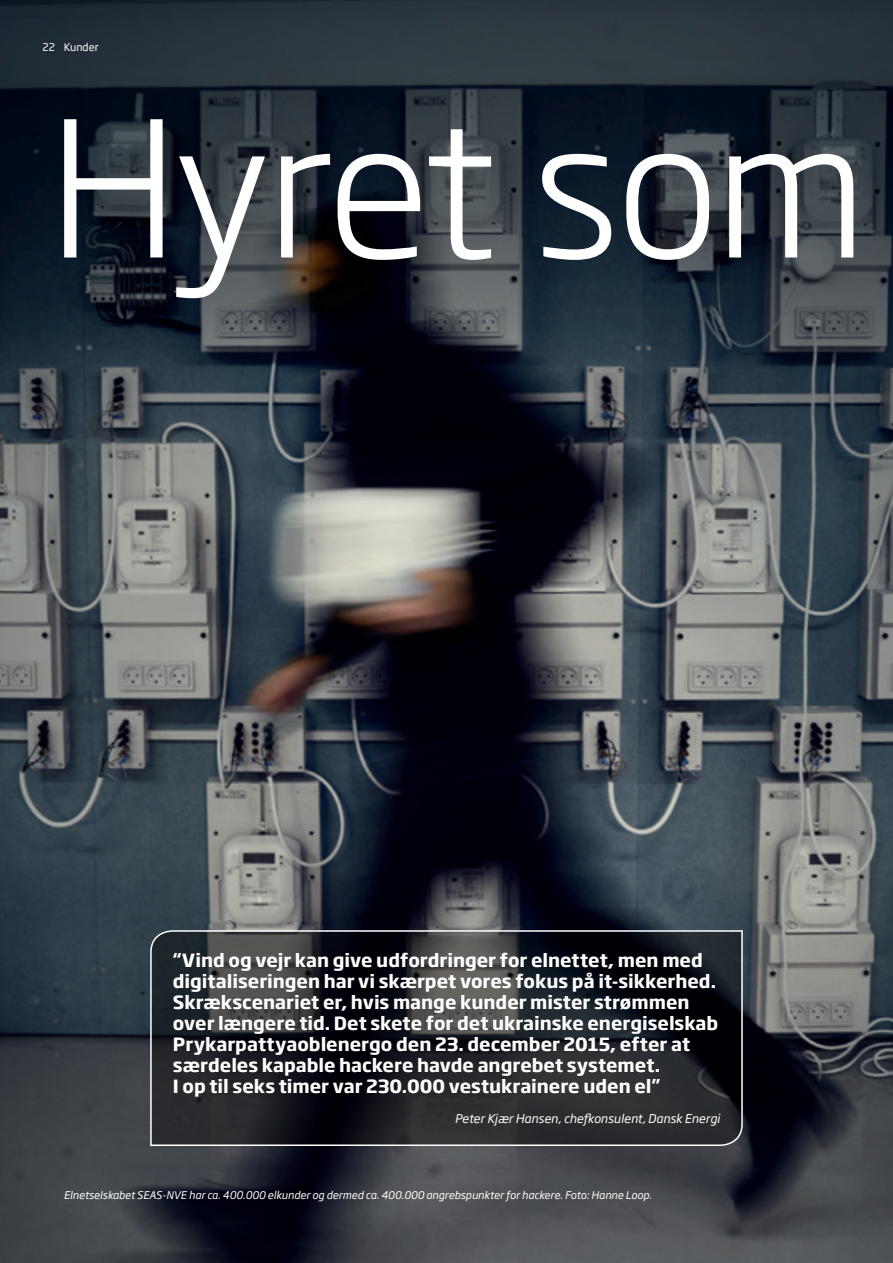
<style>
.page{position:relative;width:893px;height:1263px;background:#fff}
.page>*{position:absolute;margin:0;border:0;box-sizing:border-box;transform-origin:0 0}
.t1{font:300 186.15px "Soho Gothic Std";letter-spacing:-.025em;color:#fff}
.t2{font:700 18px/21px "Soho Gothic Std";color:#fff}
.t3{font:italic 12px "Soho Gothic Std";color:#fff}
.t4{font:italic 10.5px "Soho Gothic Std";color:#fff}
.t5{font:10.5px "Soho Gothic Std";color:#fff}
</style>
<div class="page">
<img style="left:0;top:0;width:893px;height:1263px">
<svg style="left:149px;top:929px;width:594px;height:218px;background:#25272c"></svg>
<p class="t5" style="left:43px;top:40px;width:58px">22 Kunder</p>
<h1 class="t1" style="left:49px;top:72px;width:820px">Hyret som</h1>
<p class="t2" style="left:173px;top:950px;width:547px">“Vind og vejr kan give udfordringer for elnettet, men med digitaliseringen har vi skærpet vores fokus på it-sikkerhed.<br>Skrækscenariet er, hvis mange kunder mister strømmen over længere tid. Det skete for det ukrainske energiselskab Prykarpattyaoblenergo den 23. december 2015, efter at særdeles kapable hackere havde angrebet systemet.<br>I op til seks timer var 230.000 vestukrainere uden el”</p>
<p class="t3" style="left:455px;top:1111px;width:267px">Peter Kjær Hansen, chefkonsulent, Dansk Energi</p>
<p class="t4" style="left:64px;top:1189px;width:590px">Elnetselskabet SEAS-NVE har ca. 400.000 elkunder og dermed ca. 400.000 angrebspunkter for hackere. Foto: Hanne Loop.</p>
</div>
